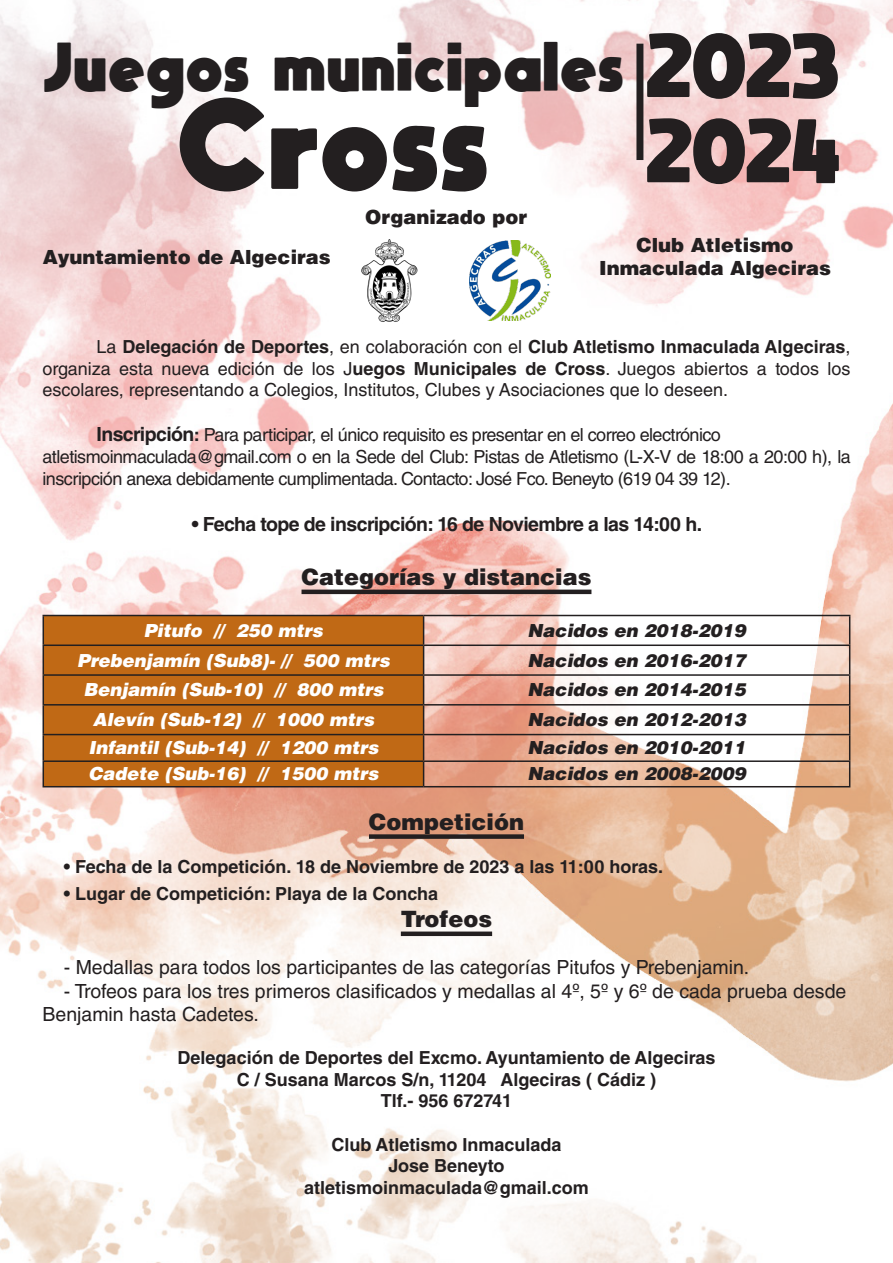
<style>
.page{position:relative;width:893px;height:1263px;background:#fff}
.page>*{position:absolute;margin:0;border:0;box-sizing:border-box;transform-origin:0 0}
.Estilo_de_párrafo_1{font:800 90px "moon get";letter-spacing:.03em;color:#231f20}
.Estilo_de_párrafo_1-2{font:800 63px "moon get";color:#231f20}
.Estilo_de_párrafo_1-3{font:800 48px "moon get";letter-spacing:.05em;color:#231f20}
.t1{font:900 22.5px "Helvetica LT Std";color:#231f20}
.texto{font:19.5px/23.4px "Helvetica LT Std";color:#231f20}
.Estilo_de_párrafo_2{font:700 19.5px "Helvetica LT Std";letter-spacing:-.03em;color:#231f20}
.Estilo_de_párrafo_1-4{font:900 19.5px "Helvetica LT Std";color:#231f20}
.Estilo_de_párrafo_2-2{font:900 19.5px "Helvetica LT Std";color:#231f20}
.Estilo_de_párrafo_2-3{font:18px/21.6px "Helvetica LT Std";letter-spacing:-.03em;color:#231f20;text-align:justify}
.texto-2{font:700 18px "Helvetica LT Std";color:#231f20}
.dias{font:italic 900 18px "Helvetica LT Std";color:#fff}
.dias-2{font:italic 900 18px "Helvetica LT Std";color:#231f20}
.s1{font-weight:700}
.s2{font-weight:700;font-size:19.5px}
</style>
<div class="page">
<img style="left:0;top:0;width:892px;height:1263px">
<div style="left:636px;top:44px;width:7px;height:116px;background:#231f20"></div>
<img style="left:357px;top:240px;width:67px;height:83px">
<hr style="left:301px;top:590px;width:290px;height:4px;background:#231f20">
<div style="left:369px;top:834px;width:155px;height:5px;background:#231f20"></div>
<div style="left:401px;top:931px;width:91px;height:5px;background:#231f20"></div>
<div style="left:44px;top:616px;width:379px;height:170px;background:#c06915"></div>
<hr style="left:43px;top:615px;width:381px;height:1px;background:#231f20">
<hr style="left:424px;top:615px;width:426px;height:1px;background:#231f20">
<hr style="left:43px;top:644px;width:381px;height:2px;background:#231f20">
<hr style="left:424px;top:644px;width:426px;height:2px;background:#231f20">
<hr style="left:43px;top:674px;width:381px;height:2px;background:#231f20">
<hr style="left:424px;top:674px;width:426px;height:2px;background:#231f20">
<hr style="left:43px;top:704px;width:381px;height:1px;background:#231f20">
<hr style="left:424px;top:704px;width:426px;height:1px;background:#231f20">
<hr style="left:43px;top:734px;width:381px;height:1px;background:#231f20">
<hr style="left:424px;top:734px;width:426px;height:1px;background:#231f20">
<hr style="left:43px;top:760px;width:381px;height:2px;background:#231f20">
<svg style="left:43px;top:616px;width:1px;height:170px"></svg>
<hr style="left:424px;top:760px;width:426px;height:2px;background:#231f20">
<svg style="left:423px;top:616px;width:1px;height:170px"></svg>
<svg style="left:849px;top:616px;width:1px;height:170px"></svg>
<hr style="left:43px;top:786px;width:381px;height:1px;background:#231f20">
<hr style="left:424px;top:786px;width:426px;height:1px;background:#231f20">
<img style="left:470px;top:240px;width:80px;height:81px">
<p class="Estilo_de_párrafo_1-3" style="left:45px;top:36px;width:581px">Juegos municipales</p>
<p class="Estilo_de_párrafo_1" style="left:180px;top:87px;width:311px">Cross</p>
<p class="Estilo_de_párrafo_1-4" style="left:365px;top:205px;width:163px">Organizado por</p>
<p class="Estilo_de_párrafo_1-2" style="left:647px;top:26px;width:194px">2023</p>
<p class="Estilo_de_párrafo_1-2" style="left:647px;top:111px;width:195px">2024</p>
<p class="Estilo_de_párrafo_2-2" style="left:43px;top:245px;width:289px">Ayuntamiento de Algeciras</p>
<p class="Estilo_de_párrafo_1-4" style="left:637px;top:232px;width:159px">Club Atletismo</p>
<p class="Estilo_de_párrafo_1-4" style="left:599px;top:255px;width:233px">Inmaculada Algeciras</p>
<p class="Estilo_de_párrafo_2-3" style="left:43px;top:336px;width:809px;text-indent:54px">La <span class="s1">Delegación de Deportes</span>, en colaboración con el <span class="s1">Club Atletismo Inmaculada Algeciras</span>, organiza esta nueva edición de los J<span class="s1">uegos Municipales de Cross</span>. Juegos abiertos a todos los escolares, representando a Colegios, Institutos, Clubes y Asociaciones que lo deseen.</p>
<p class="Estilo_de_párrafo_2-3" style="left:97px;top:424px;width:626px"><span class="s2">Inscripción</span><span class="s1">:</span> Para participar, el único requisito es presentar en el correo electrónico</p>
<p class="Estilo_de_párrafo_2-3" style="left:43px;top:446px;width:810px">atletismoinmaculada@gmail.com o en la Sede del Club: Pistas de Atletismo (L-X-V de 18:00 a 20:00 h), la inscripción anexa debidamente cumplimentada. Contacto: José Fco. Beneyto (619 04 39 12).</p>
<p class="Estilo_de_párrafo_2" style="left:192px;top:513px;width:512px">• Fecha tope de inscripción: 16 de Noviembre a las 14:00 h.</p>
<p class="t1" style="left:301px;top:562px;width:292px">Categorías y distancias</p>
<p class="dias" style="left:144px;top:619px;width:180px">Pitufo // 250 mtrs</p>
<p class="dias-2" style="left:528px;top:619px;width:220px">Nacidos en 2018-2019</p>
<p class="dias" style="left:77px;top:648px;width:314px">Prebenjamín (Sub8)- // 500 mtrs</p>
<p class="dias-2" style="left:528px;top:648px;width:220px">Nacidos en 2016-2017</p>
<p class="dias" style="left:83px;top:678px;width:302px">Benjamín (Sub-10) // 800 mtrs</p>
<p class="dias-2" style="left:528px;top:678px;width:220px">Nacidos en 2014-2015</p>
<p class="dias" style="left:93px;top:708px;width:282px">Alevín (Sub-12) // 1000 mtrs</p>
<p class="dias-2" style="left:528px;top:708px;width:220px">Nacidos en 2012-2013</p>
<p class="dias" style="left:88px;top:736px;width:291px">Infantil (Sub-14) // 1200 mtrs</p>
<p class="dias-2" style="left:528px;top:736px;width:220px">Nacidos en 2010-2011</p>
<p class="dias" style="left:88px;top:762px;width:292px">Cadete (Sub-16) // 1500 mtrs</p>
<p class="dias-2" style="left:528px;top:762px;width:220px">Nacidos en 2008-2009</p>
<p class="t1" style="left:369px;top:807px;width:157px">Competición</p>
<p class="texto-2" style="left:64px;top:856px;width:601px">• Fecha de la Competición. 18 de Noviembre de 2023 a las 11:00 horas.</p>
<p class="texto-2" style="left:64px;top:883px;width:376px">• Lugar de Competición: Playa de la Concha</p>
<p class="t1" style="left:401px;top:904px;width:93px">Trofeos</p>
<p class="texto" style="left:64px;top:955px;width:687px">- Medallas para todos los participantes de las categorías Pitufos y Prebenjamin.</p>
<p class="texto" style="left:43px;top:979px;width:805px;text-indent:21px">- Trofeos para los tres primeros clasificados y medallas al 4º, 5º y 6º de cada prueba desde<br>Benjamin hasta Cadetes.</p>
<p class="texto-2" style="left:178px;top:1047px;width:539px">Delegación de Deportes del Excmo. Ayuntamiento de Algeciras</p>
<p class="texto-2" style="left:237px;top:1068px;width:421px">C / Susana Marcos S/n, 11204 Algeciras ( Cádiz )</p>
<p class="texto-2" style="left:381px;top:1090px;width:133px">Tlf.- 956 672741</p>
<p class="texto-2" style="left:331px;top:1133px;width:232px">Club Atletismo Inmaculada</p>
<p class="texto-2" style="left:388px;top:1155px;width:118px">Jose Beneyto</p>
<p class="texto-2" style="left:304px;top:1176px;width:286px">atletismoinmaculada@gmail.com</p>
</div>
